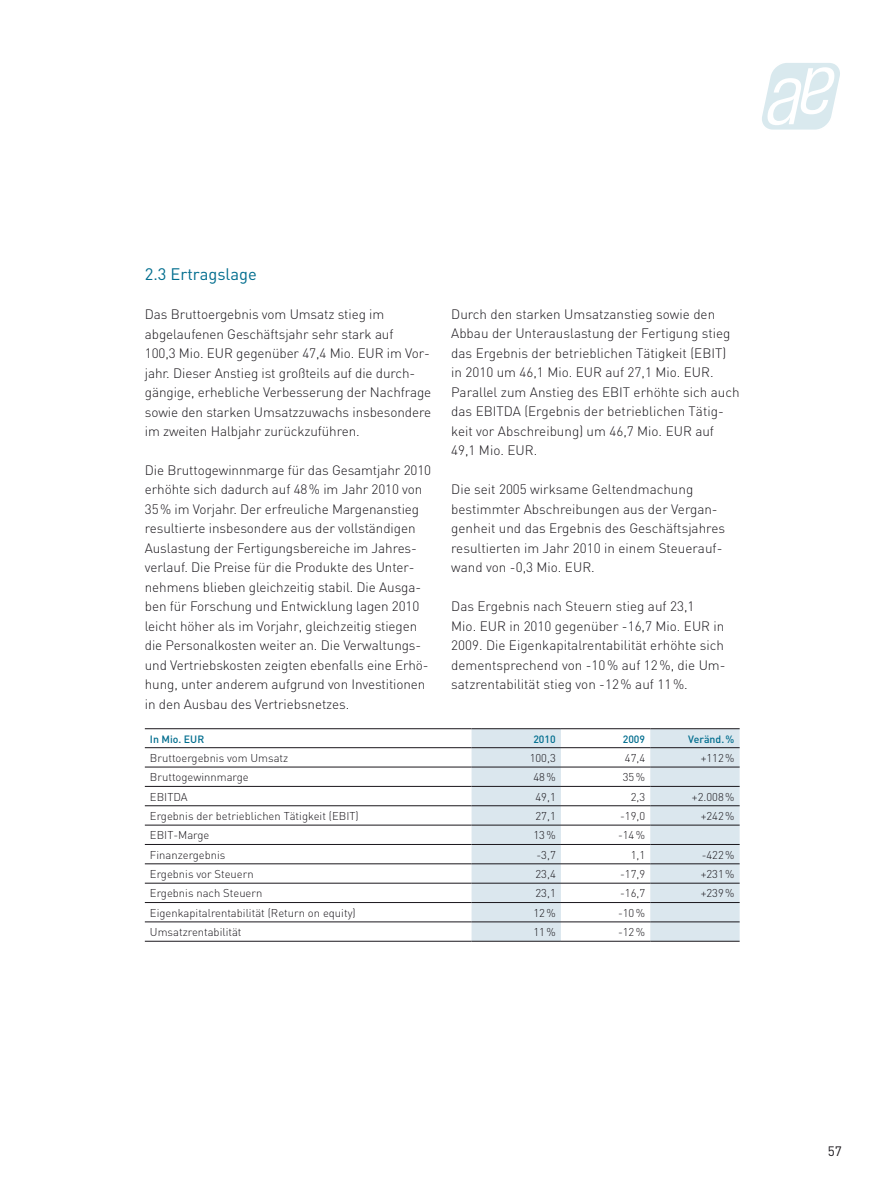
<style>
.page{position:relative;width:893px;height:1188px;background:#fff}
.page>*{position:absolute;margin:0;border:0;box-sizing:border-box;transform-origin:0 0}
.t1{font:16.5px "DIN";color:#006d8e}
.t2{font:300 13.5px/19.5px "DIN";letter-spacing:-.005em;color:#1a171c}
.t3{font:13.5px "DIN";color:#1a171c}
.t4{font:300 11.25px "DIN";color:#1a171c}
.t5{font:500 10.5px "DIN";color:#006d8e}
</style>
<div class="page">
<svg style="left:762px;top:63px;width:78px;height:67px"></svg>
<svg style="left:472px;top:729px;width:268px;height:212px;fill:#dbe7ee"></svg>
<hr style="left:145px;top:728px;width:327px;height:1px;background:#1a171c">
<hr style="left:561px;top:728px;width:89px;height:1px;background:#1a171c">
<hr style="left:145px;top:747px;width:327px;height:1px;background:#1a171c">
<hr style="left:472px;top:747px;width:89px;height:1px;background:#1a171c">
<hr style="left:561px;top:747px;width:89px;height:1px;background:#1a171c">
<hr style="left:650px;top:747px;width:90px;height:1px;background:#1a171c">
<hr style="left:145px;top:767px;width:327px;height:1px;background:#1a171c">
<hr style="left:472px;top:767px;width:89px;height:1px;background:#1a171c">
<hr style="left:561px;top:767px;width:89px;height:1px;background:#1a171c">
<hr style="left:650px;top:767px;width:90px;height:1px;background:#1a171c">
<hr style="left:145px;top:786px;width:327px;height:1px;background:#1a171c">
<hr style="left:472px;top:786px;width:89px;height:1px;background:#1a171c">
<hr style="left:561px;top:786px;width:89px;height:1px;background:#1a171c">
<hr style="left:650px;top:786px;width:90px;height:1px;background:#1a171c">
<hr style="left:145px;top:806px;width:327px;height:1px;background:#1a171c">
<hr style="left:472px;top:806px;width:89px;height:1px;background:#1a171c">
<hr style="left:561px;top:806px;width:89px;height:1px;background:#1a171c">
<hr style="left:650px;top:806px;width:90px;height:1px;background:#1a171c">
<hr style="left:145px;top:825px;width:327px;height:1px;background:#1a171c">
<hr style="left:472px;top:825px;width:89px;height:1px;background:#1a171c">
<hr style="left:561px;top:825px;width:89px;height:1px;background:#1a171c">
<hr style="left:650px;top:825px;width:90px;height:1px;background:#1a171c">
<hr style="left:145px;top:844px;width:327px;height:1px;background:#1a171c">
<hr style="left:472px;top:844px;width:89px;height:1px;background:#1a171c">
<hr style="left:561px;top:844px;width:89px;height:1px;background:#1a171c">
<hr style="left:650px;top:844px;width:90px;height:1px;background:#1a171c">
<hr style="left:145px;top:864px;width:327px;height:1px;background:#1a171c">
<hr style="left:472px;top:864px;width:89px;height:1px;background:#1a171c">
<hr style="left:561px;top:864px;width:89px;height:1px;background:#1a171c">
<hr style="left:650px;top:864px;width:90px;height:1px;background:#1a171c">
<hr style="left:145px;top:883px;width:327px;height:1px;background:#1a171c">
<hr style="left:472px;top:883px;width:89px;height:1px;background:#1a171c">
<hr style="left:561px;top:883px;width:89px;height:1px;background:#1a171c">
<hr style="left:650px;top:883px;width:90px;height:1px;background:#1a171c">
<hr style="left:145px;top:902px;width:327px;height:1px;background:#1a171c">
<hr style="left:472px;top:902px;width:89px;height:1px;background:#1a171c">
<hr style="left:561px;top:902px;width:89px;height:1px;background:#1a171c">
<hr style="left:650px;top:902px;width:90px;height:1px;background:#1a171c">
<hr style="left:145px;top:922px;width:327px;height:1px;background:#1a171c">
<hr style="left:472px;top:922px;width:89px;height:1px;background:#1a171c">
<hr style="left:561px;top:922px;width:89px;height:1px;background:#1a171c">
<hr style="left:650px;top:922px;width:90px;height:1px;background:#1a171c">
<hr style="left:145px;top:941px;width:327px;height:1px;background:#1a171c">
<hr style="left:561px;top:941px;width:89px;height:1px;background:#1a171c">
<hr style="left:472px;top:728px;width:89px;height:1px;background:#1a171c">
<hr style="left:472px;top:941px;width:89px;height:1px;background:#1a171c">
<hr style="left:650px;top:728px;width:90px;height:1px;background:#1a171c">
<hr style="left:650px;top:941px;width:90px;height:1px;background:#1a171c">
<p class="t1" style="left:145px;top:264px;width:114px">2.3 Ertragslage</p>
<p class="t2" style="left:145px;top:304px;width:288px">Das Bruttoergebnis vom Umsatz stieg im abgelaufenen Geschäftsjahr sehr stark auf<br>100,3 Mio. EUR gegenüber 47,4 Mio. EUR im Vor&shy;jahr. Dieser Anstieg ist großteils auf die durch&shy;gängige, erhebliche Verbesserung der Nachfrage sowie den starken Umsatzzuwachs insbesondere im zweiten Halbjahr zurückzuführen.</p>
<p class="t2" style="left:145px;top:460px;width:288px">Die Bruttogewinnmarge für das Gesamtjahr 2010 erhöhte sich dadurch auf 48% im Jahr 2010 von 35% im Vorjahr. Der erfreuliche Margenanstieg resultierte insbesondere aus der vollständigen Auslastung der Fertigungsbereiche im Jahres&shy;verlauf. Die Preise für die Produkte des Unter&shy;nehmens blieben gleichzeitig stabil. Die Ausga&shy;ben für Forschung und Entwicklung lagen 2010 leicht höher als im Vorjahr, gleichzeitig stiegen die Personalkosten weiter an. Die Verwaltungs&shy;und Vertriebskosten zeigten ebenfalls eine Erhö&shy;hung, unter anderem aufgrund von Investitionen in den Ausbau des Vertriebsnetzes.</p>
<p class="t2" style="left:451px;top:304px;width:290px">Durch den starken Umsatzanstieg sowie den Abbau der Unterauslastung der Fertigung stieg das Ergebnis der betrieblichen Tätigkeit (EBIT) in 2010 um 46,1 Mio. EUR auf 27,1 Mio. EUR.<br>Parallel zum Anstieg des EBIT erhöhte sich auch das EBITDA (Ergebnis der betrieblichen Tätig&shy;keit vor Abschreibung) um 46,7 Mio. EUR auf 49,1 Mio. EUR.</p>
<p class="t2" style="left:451px;top:480px;width:275px">Die seit 2005 wirksame Geltendmachung bestimmter Abschreibungen aus der Vergan&shy;genheit und das Ergebnis des Geschäftsjahres resultierten im Jahr 2010 in einem Steuerauf&shy;wand von -0,3 Mio. EUR.</p>
<p class="t2" style="left:451px;top:597px;width:276px">Das Ergebnis nach Steuern stieg auf 23,1<br>Mio. EUR in 2010 gegenüber -16,7 Mio. EUR in 2009. Die Eigenkapitalrentabilität erhöhte sich dementsprechend von -10% auf 12%, die Um&shy;satzrentabilität stieg von -12% auf 11%.</p>
<p class="t5" style="left:150px;top:732px;width:56px">In Mio. EUR</p>
<p class="t5" style="left:533px;top:732px;width:24px">2010</p>
<p class="t5" style="left:623px;top:732px;width:24px">2009</p>
<p class="t5" style="left:688px;top:732px;width:48px">Veränd.%</p>
<p class="t4" style="left:150px;top:751px;width:140px">Bruttoergebnis vom Umsatz</p>
<p class="t4" style="left:530px;top:751px;width:28px">100,3</p>
<p class="t4" style="left:625px;top:751px;width:22px">47,4</p>
<p class="t4" style="left:701px;top:751px;width:35px">+112%</p>
<p class="t4" style="left:150px;top:770px;width:100px">Bruttogewinnmarge</p>
<p class="t4" style="left:533px;top:770px;width:24px">48%</p>
<p class="t4" style="left:623px;top:770px;width:24px">35%</p>
<p class="t4" style="left:150px;top:790px;width:39px">EBITDA</p>
<p class="t4" style="left:535px;top:790px;width:22px">49,1</p>
<p class="t4" style="left:631px;top:790px;width:16px">2,3</p>
<p class="t4" style="left:692px;top:790px;width:44px">+2.008%</p>
<p class="t4" style="left:150px;top:809px;width:210px">Ergebnis der betrieblichen Tätigkeit (EBIT)</p>
<p class="t4" style="left:535px;top:809px;width:22px">27,1</p>
<p class="t4" style="left:620px;top:809px;width:27px">-19,0</p>
<p class="t4" style="left:701px;top:809px;width:35px">+242%</p>
<p class="t4" style="left:150px;top:828px;width:61px">EBIT-Marge</p>
<p class="t4" style="left:533px;top:828px;width:24px">13%</p>
<p class="t4" style="left:618px;top:828px;width:29px">-14%</p>
<p class="t4" style="left:150px;top:848px;width:77px">Finanzergebnis</p>
<p class="t4" style="left:536px;top:848px;width:21px">-3,7</p>
<p class="t4" style="left:631px;top:848px;width:16px">1,1</p>
<p class="t4" style="left:702px;top:848px;width:34px">-422%</p>
<p class="t4" style="left:150px;top:867px;width:105px">Ergebnis vor Steuern</p>
<p class="t4" style="left:535px;top:867px;width:22px">23,4</p>
<p class="t4" style="left:620px;top:867px;width:27px">-17,9</p>
<p class="t4" style="left:701px;top:867px;width:35px">+231%</p>
<p class="t4" style="left:150px;top:886px;width:114px">Ergebnis nach Steuern</p>
<p class="t4" style="left:535px;top:886px;width:22px">23,1</p>
<p class="t4" style="left:620px;top:886px;width:27px">-16,7</p>
<p class="t4" style="left:701px;top:886px;width:35px">+239%</p>
<p class="t4" style="left:150px;top:906px;width:207px">Eigenkapitalrentabilität (Return on equity)</p>
<p class="t4" style="left:533px;top:906px;width:24px">12%</p>
<p class="t4" style="left:618px;top:906px;width:29px">-10%</p>
<p class="t4" style="left:150px;top:925px;width:93px">Umsatzrentabilität</p>
<p class="t4" style="left:533px;top:925px;width:24px">11%</p>
<p class="t4" style="left:618px;top:925px;width:29px">-12%</p>
<p class="t3" style="left:828px;top:1143px;width:16px">57</p>
</div>
